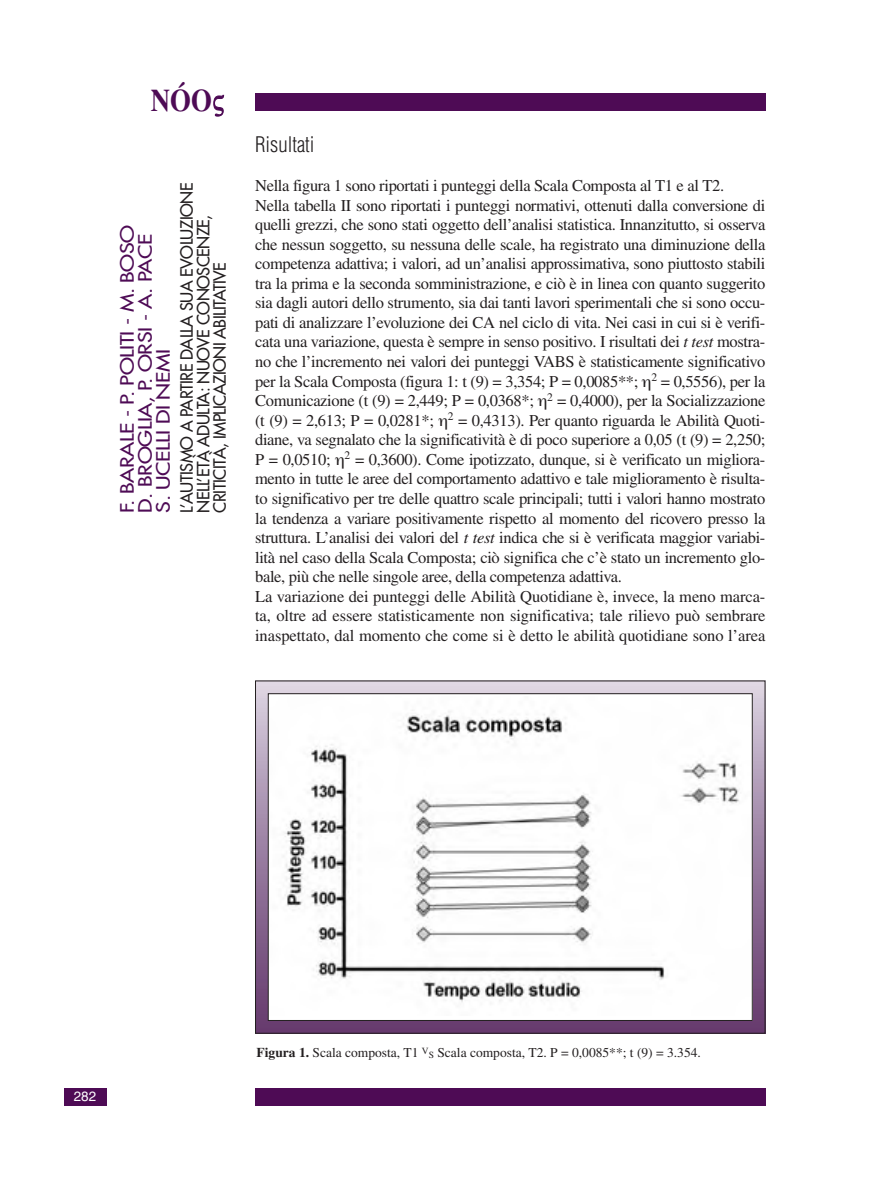
<style>
.page{position:relative;width:893px;height:1191px;background:#fff}
.page>*{position:absolute;margin:0;border:0;box-sizing:border-box;transform-origin:0 0}
.t1{font:700 31.5px "Times";color:#4e0b55;scale:.85 1}
.t2{font:300 condensed 21px "Helvetica";color:#231f20}
.t3{font:18px/18px "Futura";letter-spacing:-.015em;color:#4e0b55;scale:1.2 1}
.t4{font:16.5px/19.5px "Times";letter-spacing:-.02em;color:#231f20}
.t5{font:16.5px/16.5px "Futura";letter-spacing:-.03em;color:#231f20}
.t6{font:13.5px "Times";color:#231f20}
.t7{font:13.5px "Helvetica";color:#fff}
.s1{font-style:italic}
.s2{font-weight:700}
</style>
<div class="page">
<div style="left:255px;top:94px;width:510px;height:17px;background:#4e0b55"></div>
<div style="left:255px;top:1089px;width:510px;height:17px;background:#4e0b55"></div>
<div style="left:64px;top:1089px;width:42px;height:17px;background:#4e0b55"></div>
<svg style="left:257px;top:682px;width:506px;height:349px;background:#a790ac"></svg>
<img style="left:270px;top:696px;width:481px;height:319px">
<div style="left:268px;top:693px;width:485px;height:327px;border:1px solid #231f20"></div>
<h1 class="t1" style="left:151px;top:89px;width:74px">NÓO</h1>
<p class="t3" style="left:120px;top:512px;width:241px;rotate:-90deg">F. BARALE - P. POLITI - M. BOSO<br>D. BROGLIA, P. ORSI - A. PACE<br>S. UCELLI DI NEMI</p>
<p class="t5" style="left:180px;top:512px;width:331px;rotate:-90deg">L’AUTISMO A PARTIRE DALLA SUA EVOLUZIONE<br>NELL’ETÀ ADULTA: NUOVE CONOSCENZE,<br>CRITICITÀ, IMPLICAZIONI ABILITATIVE</p>
<p class="t2" style="left:255px;top:132px;width:61px">Risultati</p>
<p class="t4" style="left:255px;top:177px;width:512px">Nella figura 1 sono riportati i punteggi della Scala Composta al T1 e al T2.<br>Nella tabella II sono riportati i punteggi normativi, ottenuti dalla conversione di quelli grezzi, che sono stati oggetto dell’analisi statistica. Innanzitutto, si osserva che nessun soggetto, su nessuna delle scale, ha registrato una diminuzione della competenza adattiva; i valori, ad un’analisi approssimativa, sono piuttosto stabili tra la prima e la seconda somministrazione, e ciò è in linea con quanto suggerito sia dagli autori dello strumento, sia dai tanti lavori sperimentali che si sono occu&shy;pati di analizzare l’evoluzione dei CA nel ciclo di vita. Nei casi in cui si è verifi&shy;cata una variazione, questa è sempre in senso positivo. I risultati dei <span class="s1">t test</span> mostra&shy;no che l’incremento nei valori dei punteggi VABS è statisticamente significativo per la Scala Composta (figura 1: t (9) = 3,354; P = 0,0085**; <sup>2</sup> = 0,5556), per la Comunicazione (t (9) = 2,449; P = 0,0368*; <sup>2</sup> = 0,4000), per la Socializzazione (t (9) = 2,613; P = 0,0281*; <sup>2</sup> = 0,4313). Per quanto riguarda le Abilità Quoti&shy;diane, va segnalato che la significatività è di poco superiore a 0,05 (t (9) = 2,250; P = 0,0510; <sup>2</sup> = 0,3600). Come ipotizzato, dunque, si è verificato un migliora&shy;mento in tutte le aree del comportamento adattivo e tale miglioramento è risulta&shy;to significativo per tre delle quattro scale principali; tutti i valori hanno mostrato la tendenza a variare positivamente rispetto al momento del ricovero presso la struttura. L’analisi dei valori del <span class="s1">t test</span> indica che si è verificata maggior variabi&shy;lità nel caso della Scala Composta; ciò significa che c’è stato un incremento glo&shy;bale, più che nelle singole aree, della competenza adattiva.<br>La variazione dei punteggi delle Abilità Quotidiane è, invece, la meno marca&shy;ta, oltre ad essere statisticamente non significativa; tale rilievo può sembrare inaspettato, dal momento che come si è detto le abilità quotidiane sono l’area</p>
<p class="t7" style="left:74px;top:1091px;width:24px">282</p>
<p class="t6" style="left:257px;top:1047px;width:446px"><span class="s2">Figura 1.</span> Scala composta, T1 <sup>V</sup><sub>S</sub> Scala composta, T2. P = 0,0085**; t (9) = 3.354.</p>
</div>
